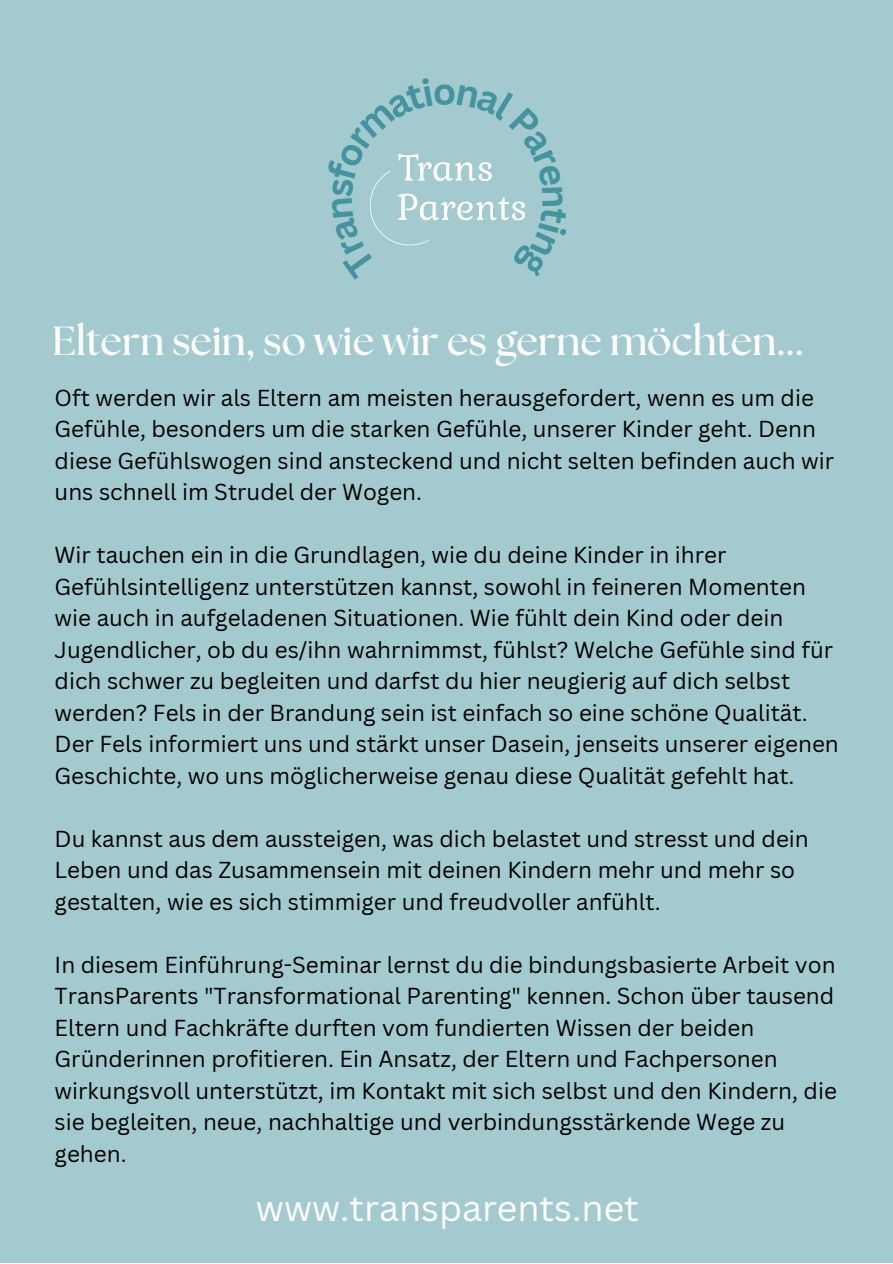
<style>
.page{position:relative;width:893px;height:1264px;background:#fff}
.page>*{position:absolute;margin:0;border:0;box-sizing:border-box;transform-origin:0 0}
.t1{font:700 40.5px "The Seasons";color:#fff}
.t2{font:35.7px "Canva Sans";color:#fff}
.t3{font:22.5px/31.5px "Canva Sans";color:#000}
</style>
<div class="page">
<div style="left:0;top:0;width:892px;height:1262px;background:#a3cacf"></div>
<svg style="left:369px;top:153px;width:157px;height:93px"></svg>
<p class="t1" style="left:52px;top:322px;width:753px">Eltern sein, so wie wir es gerne möchten...</p>
<p class="t3" style="left:55px;top:381px;width:781px">Oft werden wir als Eltern am meisten herausgefordert, wenn es um die Gefühle, besonders um die starken Gefühle, unserer Kinder geht. Denn diese Gefühlswogen sind ansteckend und nicht selten befinden auch wir uns schnell im Strudel der Wogen.</p>
<p class="t3" style="left:55px;top:539px;width:785px">Wir tauchen ein in die Grundlagen, wie du deine Kinder in ihrer Gefühlsintelligenz unterstützen kannst, sowohl in feineren Momenten wie auch in aufgeladenen Situationen. Wie fühlt dein Kind oder dein Jugendlicher, ob du es/ihn wahrnimmst, fühlst? Welche Gefühle sind für dich schwer zu begleiten und darfst du hier neugierig auf dich selbst werden? Fels in der Brandung sein ist einfach so eine schöne Qualität.<br>Der Fels informiert uns und stärkt unser Dasein, jenseits unserer eigenen Geschichte, wo uns möglicherweise genau diese Qualität gefehlt hat.</p>
<p class="t3" style="left:55px;top:822px;width:755px">Du kannst aus dem aussteigen, was dich belastet und stresst und dein<br>Leben und das Zusammensein mit deinen Kindern mehr und mehr so gestalten, wie es sich stimmiger und freudvoller anfühlt.</p>
<p class="t3" style="left:55px;top:948px;width:783px">In diesem Einführung-Seminar lernst du die bindungsbasierte Arbeit von TransParents "Transformational Parenting" kennen. Schon über tausend Eltern und Fachkräfte durften vom fundierten Wissen der beiden Gründerinnen profitieren. Ein Ansatz, der Eltern und Fachpersonen wirkungsvoll unterstützt, im Kontakt mit sich selbst und den Kindern, die sie begleiten, neue, nachhaltige und verbindungsstärkende Wege zu gehen.</p>
<p class="t2" style="left:256px;top:1183px;width:384px">www.transparents.net</p>
</div>
